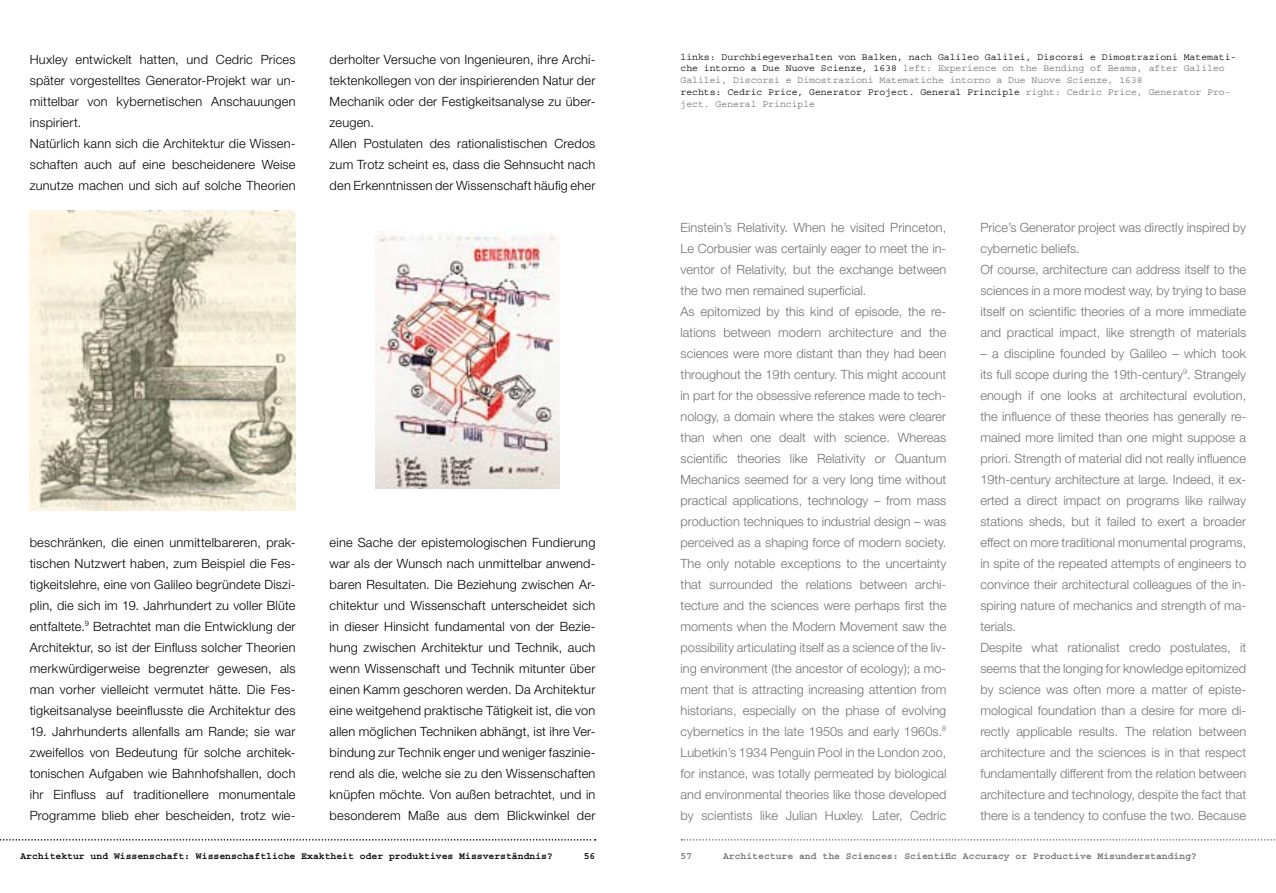
<style>
.page{position:relative;width:1276px;height:893px;background:#fff}
.page>*{position:absolute;margin:0;border:0;box-sizing:border-box;transform-origin:0 0}
.t1{font:300 12.75px/21px "Helvetica Neue";letter-spacing:.005em;color:#707173}
.t2{font:300 12.75px/21px "Helvetica Neue";letter-spacing:.015em;color:#000;text-align:justify}
.t3{font:9.75px/11.7px "Courier";color:#000}
.t4{font:700 9.75px "Courier";color:#000}
.t5{font:700 9.75px "Courier";color:#707173}
.s1{color:#707173}
</style>
<div class="page">
<svg style="left:0;top:839px;width:596px;height:2px"></svg>
<svg style="left:681px;top:839px;width:594px;height:2px"></svg>
<img style="left:376px;top:232px;width:184px;height:257px">
<img style="left:30px;top:211px;width:266px;height:300px">
<p class="t2" style="left:30px;top:48px;width:267px;text-align:left">Huxley entwickelt hatten, und Cedric Prices später vorgestelltes Generator-Projekt war un&shy;mittelbar von kybernetischen Anschauungen inspiriert.<br>Natürlich kann sich die Architektur die Wissen&shy;schaften auch auf eine bescheidenere Weise zunutze machen und sich auf solche Theorien</p>
<p class="t2" style="left:330px;top:48px;width:267px;text-align:left">derholter Versuche von Ingenieuren, ihre Archi&shy;tektenkollegen von der inspirierenden Natur der Mechanik oder der Festigkeitsanalyse zu über&shy;zeugen.<br>Allen Postulaten des rationalistischen Credos zum Trotz scheint es, dass die Sehnsucht nach den Erkenntnissen der Wissenschaft häufig eher</p>
<p class="t2" style="left:30px;top:531px;width:267px">beschränken, die einen unmittelbareren, prak&shy;tischen Nutzwert haben, zum Beispiel die Fes&shy;tigkeitslehre, eine von Galileo begründete Diszi&shy;plin, die sich im 19. Jahrhundert zu voller Blüte entfaltete.<sup>9</sup> Betrachtet man die Entwicklung der Architektur, so ist der Einfluss solcher Theorien merkwürdigerweise begrenzter gewesen, als man vorher vielleicht vermutet hätte. Die Fes&shy;tigkeitsanalyse beeinflusste die Architektur des</p>
<p class="t2" style="left:30px;top:720px;width:267px">19. Jahrhunderts allenfalls am Rande; sie war zweifellos von Bedeutung für solche architek&shy;tonischen Aufgaben wie Bahnhofshallen, doch ihr Einfluss auf traditionellere monumentale Programme blieb eher bescheiden, trotz wie-</p>
<p class="t2" style="left:330px;top:531px;width:267px">eine Sache der epistemologischen Fundierung war als der Wunsch nach unmittelbar anwend&shy;baren Resultaten. Die Beziehung zwischen Ar&shy;chitektur und Wissenschaft unterscheidet sich in dieser Hinsicht fundamental von der Bezie&shy;hung zwischen Architektur und Technik, auch wenn Wissenschaft und Technik mitunter über einen Kamm geschoren werden. Da Architektur eine weitgehend praktische Tätigkeit ist, die von allen möglichen Techniken abhängt, ist ihre Ver&shy;bindung zur Technik enger und weniger faszinie&shy;rend als die, welche sie zu den Wissenschaften knüpfen möchte. Von außen betrachtet, und in besonderem Maße aus dem Blickwinkel der</p>
<p class="t3" style="left:680px;top:51px;width:557px">links: Durchbiegeverhalten von Balken, nach Galileo Galilei, Discorsi e Dimostrazioni Matemati&shy;che intorno a Due Nuove Scienze, 1638 <span class="s1">left: Experience on the Bending of Beams, after Galileo Galilei, Discorsi e Dimostrazioni Matematiche intorno a Due Nuove Scienze, 1638<br></span>rechts: Cedric Price, Generator Project. General Principle <span class="s1">right: Cedric Price, Generator Pro&shy;ject. General Principle</span></p>
<p class="t1" style="left:680px;top:216px;width:267px">Einstein’s Relativity. When he visited Princeton, Le Corbusier was certainly eager to meet the in&shy;ventor of Relativity, but the exchange between the two men remained superficial.<br>As epitomized by this kind of episode, the re&shy;lations between modern architecture and the sciences were more distant than they had been throughout the 19th century. This might account in part for the obsessive reference made to tech&shy;nology, a domain where the stakes were clearer than when one dealt with science. Whereas scientific theories like Relativity or Quantum Mechanics seemed for a very long time without practical applications, technology – from mass production techniques to industrial design – was perceived as a shaping force of modern society.<br>The only notable exceptions to the uncertainty that surrounded the relations between archi&shy;tecture and the sciences were perhaps first the moments when the Modern Movement saw the possibility articulating itself as a science of the liv&shy;ing environment (the ancestor of ecology); a mo&shy;ment that is attracting increasing attention from historians, especially on the phase of evolving cybernetics in the late 1950s and early 1960s.<sup>8<br></sup>Lubetkin’s 1934 Penguin Pool in the London zoo, for instance, was totally permeated by biological and environmental theories like those developed by scientists like Julian Huxley. Later, Cedric</p>
<p class="t1" style="left:980px;top:216px;width:267px">Price’s Generator project was directly inspired by cybernetic beliefs.<br>Of course, architecture can address itself to the sciences in a more modest way, by trying to base itself on scientific theories of a more immediate and practical impact, like strength of materials</p>
<p class="t1" style="left:980px;top:342px;width:267px">– a discipline founded by Galileo – which took its full scope during the 19th-century<sup>9</sup>. Strangely enough if one looks at architectural evolution, the influence of these theories has generally re&shy;mained more limited than one might suppose a priori. Strength of material did not really influence 19th-century architecture at large. Indeed, it ex&shy;erted a direct impact on programs like railway stations sheds, but it failed to exert a broader effect on more traditional monumental programs, in spite of the repeated attempts of engineers to convince their architectural colleagues of the in&shy;spiring nature of mechanics and strength of ma&shy;terials.<br>Despite what rationalist credo postulates, it seems that the longing for knowledge epitomized by science was often more a matter of episte&shy;mological foundation than a desire for more di&shy;rectly applicable results. The relation between architecture and the sciences is in that respect fundamentally different from the relation between architecture and technology, despite the fact that there is a tendency to confuse the two. Because</p>
<p class="t4" style="left:20px;top:851px;width:534px">Architektur und Wissenschaft: Wissenschaftliche Exaktheit oder produktives Missverständnis?</p>
<p class="t4" style="left:584px;top:851px;width:11px">56</p>
<p class="t5" style="left:680px;top:851px;width:11px">57</p>
<p class="t5" style="left:723px;top:851px;width:475px">Architecture and the Sciences: Scientific Accuracy or Productive Misunderstanding?</p>
</div>
